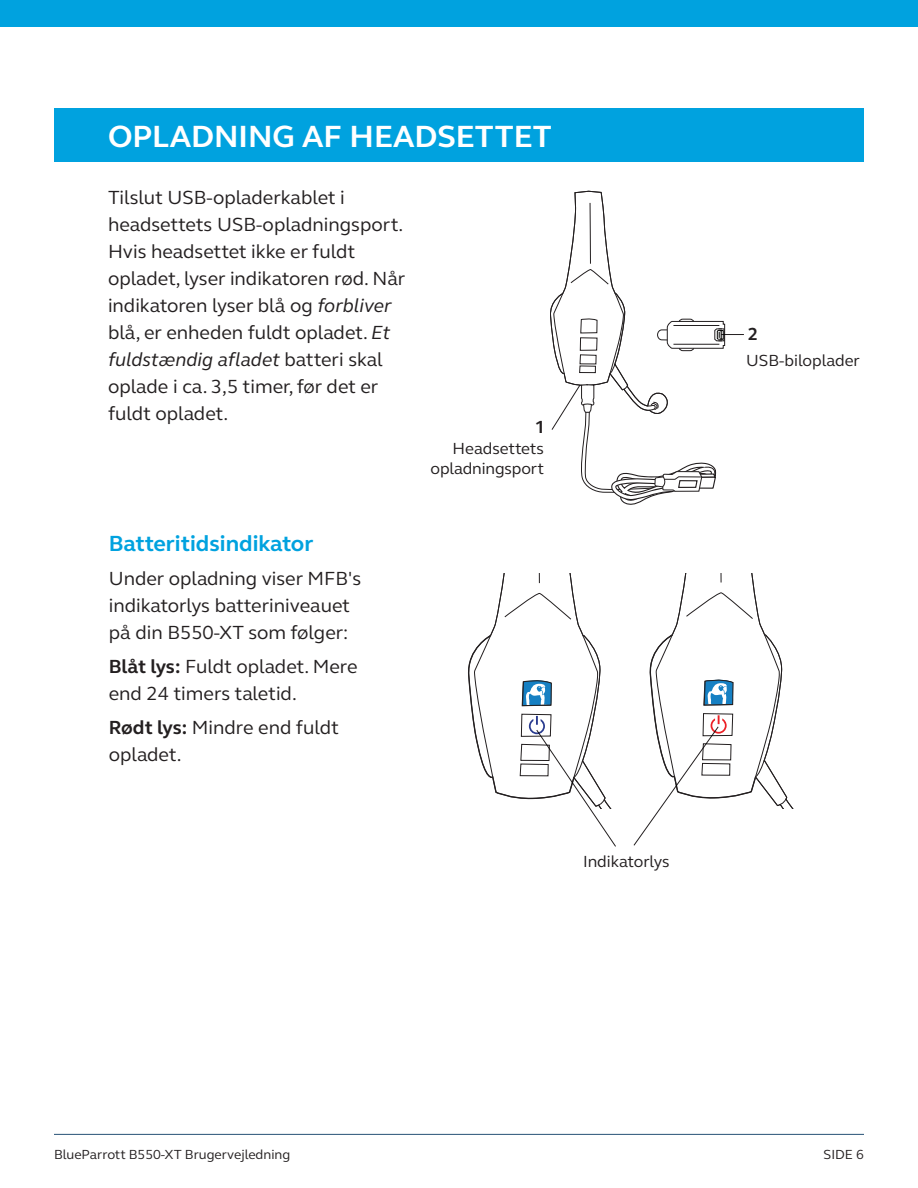
<style>
.page{position:relative;width:918px;height:1188px;background:#fff}
.page>*{position:absolute;margin:0;border:0;box-sizing:border-box;transform-origin:0 0}
.UG_Header{font:700 31.5px "GN Elliot";color:#fff}
.UG_Subhead{font:700 22.5px "GN Elliot";color:#00a2df}
.UG_Body_Copy{font:19.5px/27px "GN Elliot";color:#231f20}
.t1{font:700 18px "GN Elliot";color:#231f20}
.t2{font:16.5px/19.5px "GN Elliot";letter-spacing:-.005em;color:#231f20;text-align:right}
.t3{font:13.5px "GN Elliot";color:#231f20}
.s1{font-style:italic}
.s2{font-weight:700}
</style>
<div class="page">
<div style="left:0;top:0;width:918px;height:27px;background:#00a2df"></div>
<hr style="left:54px;top:1134px;width:810px;height:1px;background:#265176">
<div style="left:54px;top:108px;width:810px;height:54px;background:#00a2df"></div>
<svg style="left:550px;top:191px;width:194px;height:314px"></svg>
<svg style="left:468px;top:573px;width:326px;height:274px"></svg>
<p class="UG_Header" style="left:108px;top:115px;width:445px">OPLADNING AF HEADSETTET</p>
<p class="UG_Body_Copy" style="left:108px;top:183px;width:299px">Tilslut USB-opladerkablet i headsettets USB-opladningsport.<br>Hvis headsettet ikke er fuldt opladet, lyser indikatoren rød. Når indikatoren lyser blå og <span class="s1">forbliver </span>blå, er enheden fuldt opladet. <span class="s1">Et fuldstændig afladet</span> batteri skal oplade i ca. 3,5 timer, før det er fuldt opladet.</p>
<p class="UG_Subhead" style="left:109px;top:529px;width:206px">Batteritidsindikator</p>
<p class="UG_Body_Copy" style="left:109px;top:565px;width:254px">Under opladning viser MFB's indikatorlys batteriniveauet på din B550-XT som følger:</p>
<p class="UG_Body_Copy" style="left:109px;top:652px;width:250px"><span class="s2">Blåt lys:</span> Fuldt opladet. Mere end 24 timers taletid.</p>
<p class="UG_Body_Copy" style="left:109px;top:713px;width:232px"><span class="s2">Rødt lys:</span> Mindre end fuldt opladet.</p>
<p class="t1" style="left:535px;top:415px;width:12px">1</p>
<p class="t2" style="left:431px;top:438px;width:115px">Headsettets opladningsport</p>
<p class="t2" style="left:583px;top:852px;width:88px">Indikatorlys</p>
<p class="t1" style="left:748px;top:322px;width:12px">2</p>
<p class="t2" style="left:746px;top:350px;width:115px">USB-biloplader</p>
<p class="t3" style="left:54px;top:1146px;width:238px">BlueParrott B550-XT Brugervejledning</p>
<p class="t3" style="left:824px;top:1146px;width:42px">SIDE 6</p>
</div>
